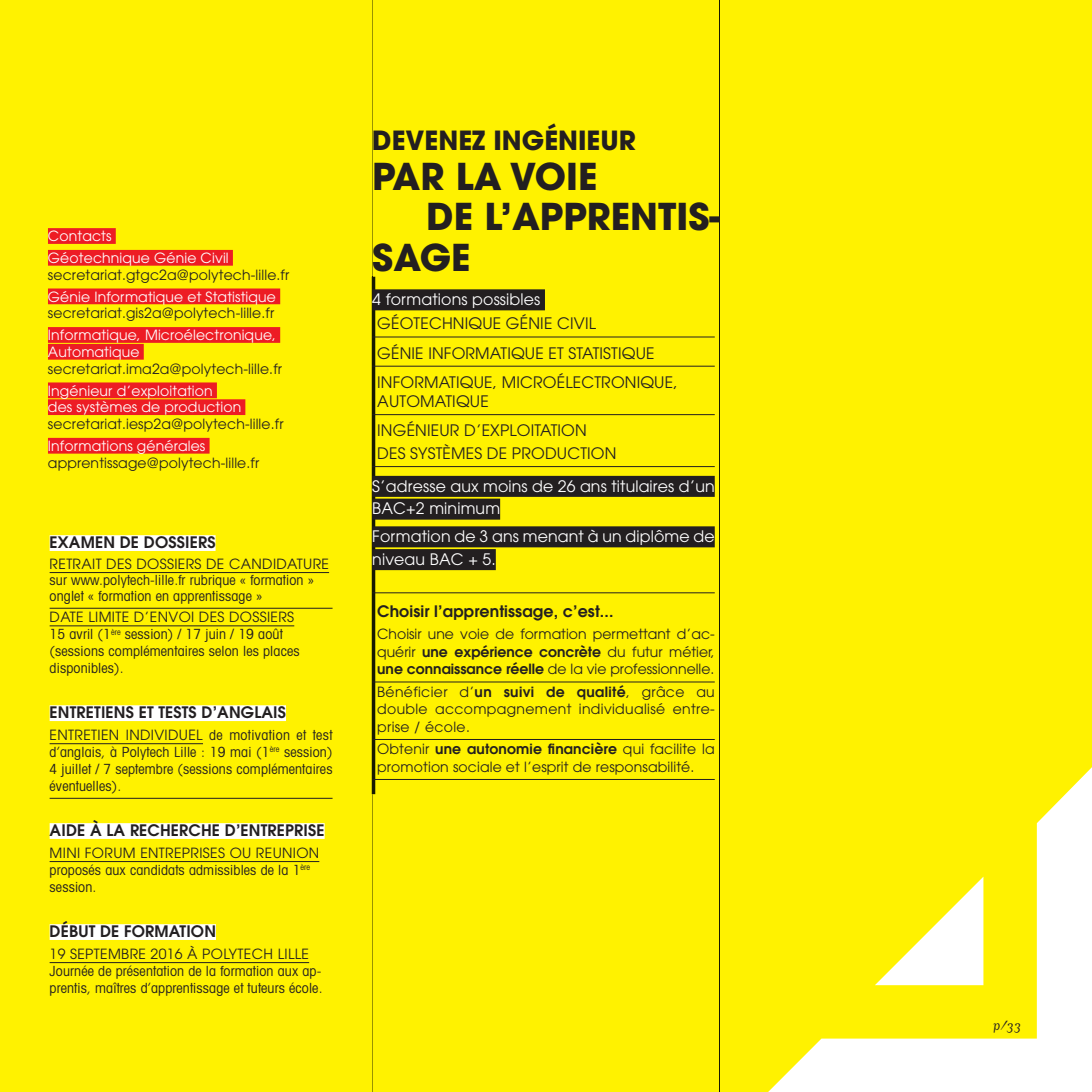
<style>
.page{position:relative;width:1092px;height:1092px;background:#fff}
.page>*{position:absolute;margin:0;border:0;box-sizing:border-box;transform-origin:0 0}
.t1{font:700 36.75px "Avant Garde";color:#231f20}
.t2{font:700 26.25px "Avant Garde";color:#231f20}
.t3{font:15.75px/29.2px "Avant Garde";letter-spacing:.01em;color:#231f20}
.t4{font:600 15.75px "Avant Garde";letter-spacing:.01em;color:#231f20}
.t5{font:15.75px/22.8px "Avant Garde";letter-spacing:.01em;color:#fff}
.t6{font:15.75px "Matrix Script";color:#231f20}
.t7{font:14px/17.5px "Avant Garde";letter-spacing:.01em;color:#231f20;text-align:justify}
.t8{font:condensed 14px/16.8px "Avant Garde";letter-spacing:.01em;color:#231f20}
.t9{font:14px/16.8px "Avant Garde";letter-spacing:.01em;color:#fff}
.s1{font-stretch:normal}
.s2{font-weight:600}
</style>
<div class="page">
<div style="left:0;top:0;width:1091px;height:1091px;background:#fff200"></div>
<hr style="left:372px;top:794px;width:1px;height:297px;background:#181a00">
<hr style="left:372px;top:0;width:1px;height:277px;background:#181a00">
<svg style="left:769px;top:768px;width:322px;height:323px"></svg>
<svg style="left:874px;top:876px;width:109px;height:109px"></svg>
<hr style="left:372px;top:277px;width:3px;height:517px;background:#181a00">
<div style="left:50px;top:535px;width:165px;height:16px;background:#fff"></div>
<hr style="left:50px;top:572px;width:279px;height:1px;background:#231f20">
<hr style="left:50px;top:608px;width:282px;height:1px;background:#231f20">
<hr style="left:50px;top:625px;width:244px;height:1px;background:#231f20">
<div style="left:50px;top:705px;width:236px;height:16px;background:#fff"></div>
<hr style="left:50px;top:743px;width:153px;height:1px;background:#231f20">
<hr style="left:50px;top:798px;width:282px;height:1px;background:#231f20">
<div style="left:50px;top:823px;width:274px;height:15px;background:#fff"></div>
<hr style="left:50px;top:861px;width:269px;height:1px;background:#231f20">
<div style="left:50px;top:924px;width:166px;height:15px;background:#fff"></div>
<hr style="left:50px;top:962px;width:259px;height:1px;background:#231f20">
<div style="left:48px;top:228px;width:68px;height:16px;background:#ed1c24"></div>
<div style="left:48px;top:250px;width:185px;height:16px;background:#ed1c24"></div>
<div style="left:48px;top:288px;width:232px;height:16px;background:#ed1c24"></div>
<div style="left:48px;top:327px;width:232px;height:16px;background:#ed1c24"></div>
<div style="left:48px;top:344px;width:96px;height:15px;background:#ed1c24"></div>
<div style="left:48px;top:382px;width:169px;height:16px;background:#ed1c24"></div>
<div style="left:48px;top:399px;width:197px;height:16px;background:#ed1c24"></div>
<div style="left:48px;top:438px;width:161px;height:15px;background:#ed1c24"></div>
<hr style="left:719px;top:0;width:1px;height:1091px;background:#181a00">
<div style="left:372px;top:289px;width:173px;height:21px;background:#231f20"></div>
<hr style="left:372px;top:336px;width:342px;height:1px;background:#231f20">
<hr style="left:372px;top:366px;width:342px;height:1px;background:#231f20">
<hr style="left:372px;top:414px;width:342px;height:1px;background:#231f20">
<hr style="left:372px;top:466px;width:342px;height:1px;background:#231f20">
<div style="left:372px;top:476px;width:342px;height:21px;background:#231f20"></div>
<div style="left:372px;top:498px;width:128px;height:21px;background:#231f20"></div>
<div style="left:372px;top:526px;width:342px;height:21px;background:#231f20"></div>
<div style="left:372px;top:549px;width:124px;height:21px;background:#231f20"></div>
<hr style="left:372px;top:592px;width:342px;height:1px;background:#231f20">
<hr style="left:372px;top:681px;width:342px;height:1px;background:#231f20">
<hr style="left:372px;top:739px;width:342px;height:1px;background:#231f20">
<hr style="left:372px;top:779px;width:342px;height:1px;background:#231f20">
<p class="t9" style="left:48px;top:226px;width:182px;line-height:21.7px">Contacts<br>Géotechnique Génie Civil</p>
<p class="t7" style="left:48px;top:267px;width:243px">secretariat.gtgc2a@polytech-lille.fr</p>
<p class="t9" style="left:48px;top:289px;width:229px">Génie Informatique et Statistique</p>
<p class="t7" style="left:48px;top:306px;width:228px">secretariat.gis2a@polytech-lille.fr</p>
<p class="t9" style="left:48px;top:328px;width:230px">Informatique, Microélectronique,<br>Automatique</p>
<p class="t7" style="left:48px;top:361px;width:235px">secretariat.ima2a@polytech-lille.fr</p>
<p class="t9" style="left:48px;top:383px;width:195px">Ingénieur d’exploitation<br>des systèmes de production</p>
<p class="t7" style="left:48px;top:416px;width:237px">secretariat.iesp2a@polytech-lille.fr</p>
<p class="t9" style="left:48px;top:438px;width:159px">Informations générales</p>
<p class="t7" style="left:48px;top:455px;width:213px">apprentissage@polytech-lille.fr</p>
<p class="t4" style="left:50px;top:536px;width:167px">EXAMEN DE DOSSIERS</p>
<p class="t7" style="left:50px;top:556px;width:281px">RETRAIT DES DOSSIERS DE CANDIDATURE</p>
<p class="t8" style="left:50px;top:573px;width:266px;line-height:15.8px">sur www.polytech-lille.fr rubrique « formation » onglet « formation en apprentissage »</p>
<p class="t8" style="left:50px;top:610px;width:251px"><span class="s1">DATE LIMITE D’ENVOI DES DOSSIERS </span>15 avril (1<sup>ère</sup> session) / 17 juin / 19 août (sessions complémentaires selon les places disponibles).</p>
<p class="t4" style="left:50px;top:706px;width:238px">ENTRETIENS ET TESTS D’ANGLAIS</p>
<p class="t8" style="left:50px;top:728px;width:284px;text-align:justify"><span class="s1">ENTRETIEN INDIVIDUEL</span> de motivation et test d’anglais, à Polytech Lille : 19 mai (1<sup>ère</sup> session)<br>4 juillet / 7 septembre (sessions complémentaires éventuelles).</p>
<p class="t4" style="left:50px;top:824px;width:276px">AIDE À LA RECHERCHE D’ENTREPRISE</p>
<p class="t8" style="left:50px;top:845px;width:271px"><span class="s1">MINI FORUM ENTREPRISES OU REUNION </span>proposés aux candidats admissibles de la 1<sup>ère </sup>session.</p>
<p class="t4" style="left:50px;top:925px;width:168px">DÉBUT DE FORMATION</p>
<p class="t7" style="left:50px;top:946px;width:261px">19 SEPTEMBRE 2016 À POLYTECH LILLE</p>
<p class="t8" style="left:50px;top:963px;width:274px">Journée de présentation de la formation aux ap&shy;prentis, maîtres d’apprentissage et tuteurs école.</p>
<h2 class="t2" style="left:372px;top:130px;width:265px">DEVENEZ INGÉNIEUR</h2>
<h1 class="t1" style="left:372px;top:163px;width:227px">PAR LA VOIE</h1>
<h1 class="t1" style="left:426px;top:203px;width:295px">DE L’APPRENTIS-</h1>
<h1 class="t1" style="left:372px;top:243px;width:100px">SAGE</h1>
<p class="t5" style="left:372px;top:289px;width:169px">4 formations possibles</p>
<p class="t3" style="left:377px;top:310px;width:302px">GÉOTECHNIQUE GÉNIE CIVIL<br>GÉNIE INFORMATIQUE ET STATISTIQUE<br>INFORMATIQUE, MICROÉLECTRONIQUE,</p>
<p class="t3" style="left:377px;top:388px;width:211px">AUTOMATIQUE<br>INGÉNIEUR D’EXPLOITATION</p>
<p class="t3" style="left:377px;top:440px;width:241px">DES SYSTÈMES DE PRODUCTION</p>
<p class="t5" style="left:372px;top:476px;width:344px">S’adresse aux moins de 26 ans titulaires d’un<br>BAC+2 minimum</p>
<p class="t5" style="left:372px;top:526px;width:344px">Formation de 3 ans menant à un diplôme de niveau BAC + 5.</p>
<p class="t4" style="left:377px;top:605px;width:238px">Choisir l’apprentissage, c’est...</p>
<p class="t7" style="left:377px;top:626px;width:339px">Choisir une voie de formation permettant d’ac&shy;quérir <span class="s2">une expérience concrète</span> du futur métier, <span class="s2">une connaissance réelle</span> de la vie professionnelle.</p>
<p class="t7" style="left:377px;top:684px;width:339px">Bénéficier d’<span class="s2">un suivi de qualité</span>, grâce au double accompagnement individualisé entre&shy;prise / école.</p>
<p class="t7" style="left:377px;top:741px;width:339px">Obtenir <span class="s2">une autonomie financière</span> qui facilite la promotion sociale et l’esprit de responsabilité.</p>
<p class="t6" style="left:992px;top:1014px;width:30px">p/33</p>
</div>
